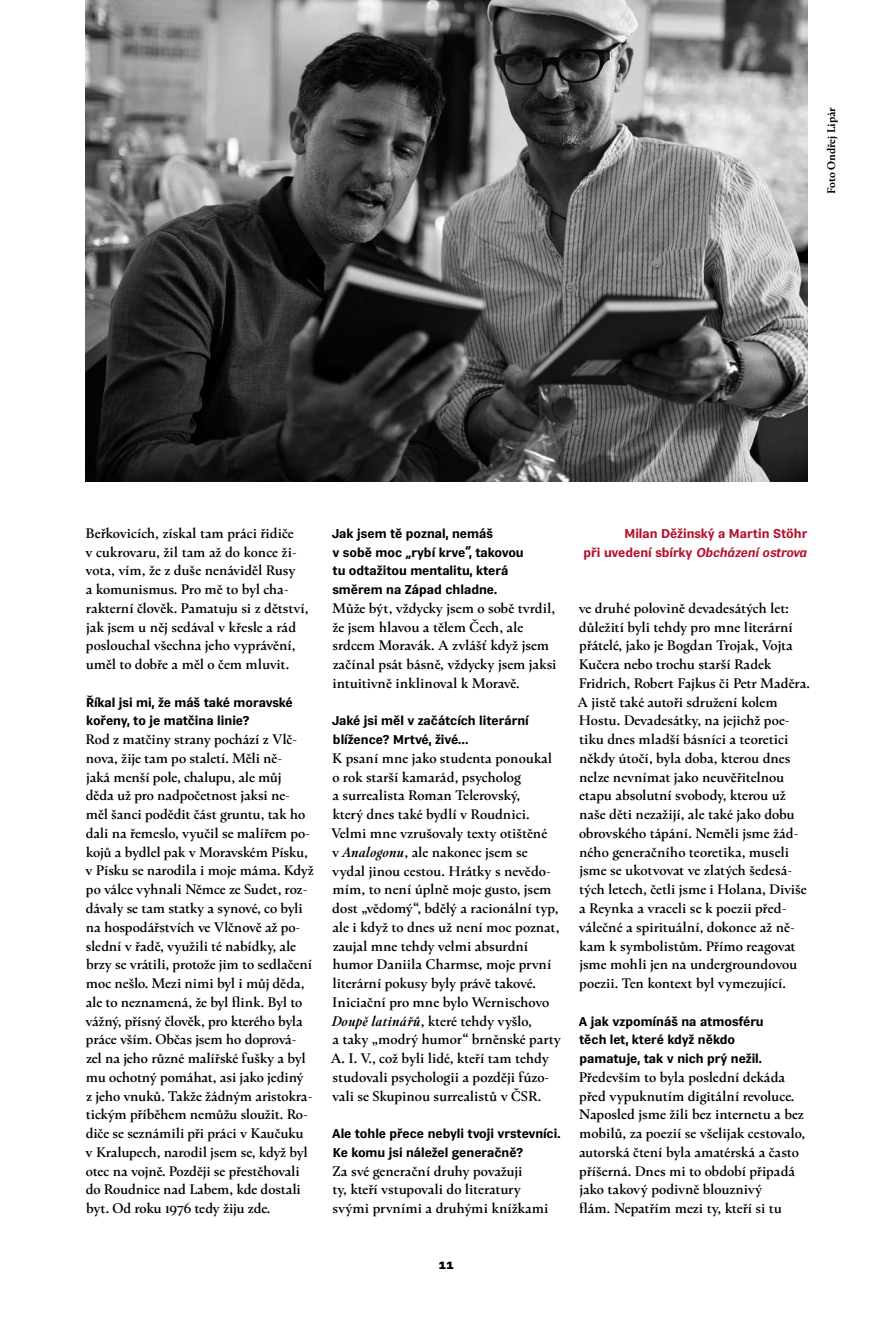
<style>
.page{position:relative;width:893px;height:1340px;background:#fff}
.page>*{position:absolute;margin:0;border:0;box-sizing:border-box;transform-origin:0 0}
.t1{font:500 15px/18.8px "Kunda Book Premium";letter-spacing:-.01em;color:#000}
.t2{font:700 12.75px/18.8px "Vegan Sans Premium";color:#000}
.t3{font:700 12.75px/18.8px "Vegan Sans Premium";color:#b1132f;text-align:right}
.t4{font:700 12.75px "Vegan MBL";color:#000}
.t5{font:600 12px "Kunda Book Premium";letter-spacing:-.01em;color:#000}
.s1{font-weight:600;font-style:italic}
.s2{font-style:italic}
</style>
<div class="page">
<img style="left:85px;top:0;width:723px;height:481px">
<p class="t5" style="left:824px;top:194px;width:89px;rotate:-90deg">Foto Ondřej Lipár</p>
<p class="t1" style="left:86px;top:523px;width:224px">Beřkovicích, získal tam práci řidiče<br>v cukrovaru, žil tam až do konce ži‑ vota, vím, že z duše nenáviděl Rusy<br>a komunismus. Pro mě to byl cha‑ rakterní člověk. Pamatuju si z dětství, jak jsem u něj sedával v křesle a rád poslouchal všechna jeho vyprávění, uměl to dobře a měl o čem mluvit.</p>
<p class="t2" style="left:86px;top:693px;width:208px">Říkal jsi mi, že máš také moravské kořeny, to je matčina linie?</p>
<p class="t1" style="left:86px;top:730px;width:230px">Rod z matčiny strany pochází z Vlč‑ nova, žije tam po staletí. Měli ně‑<br>jaká menší pole, chalupu, ale můj<br>děda už pro nadpočetnost jaksi ne‑ měl šanci podědit část gruntu, tak ho dali na řemeslo, vyučil se malířem po‑ kojů a bydlel pak v Moravském Písku, v Písku se narodila i moje máma. Když po válce vyhnali Němce ze Sudet, roz‑ dávaly se tam statky a synové, co byli na hospodářstvích ve Vlčnově až po‑ slední v řadě, využili té nabídky, ale brzy se vrátili, protože jim to sedlačení moc nešlo. Mezi nimi byl i můj děda, ale to neznamená, že byl flink. Byl to vážný, přísný člověk, pro kterého byla práce vším. Občas jsem ho doprová‑ zel na jeho různé malířské fušky a byl mu ochotný pomáhat, asi jako jediný<br>z jeho vnuků. Takže žádným aristokra‑ tickým příběhem nemůžu sloužit. Ro‑ diče se seznámili při práci v Kaučuku v Kralupech, narodil jsem se, když byl otec na vojně. Později se přestěhovali do Roudnice nad Labem, kde dostali byt. Od roku 1976 tedy žiju zde.</p>
<p class="t2" style="left:332px;top:524px;width:194px">Jak jsem tě poznal, nemáš<br>v sobě moc „rybí krve“, takovou tu odtažitou mentalitu, která směrem na Západ chladne.</p>
<p class="t1" style="left:332px;top:598px;width:226px">Může být, vždycky jsem o sobě tvrdil, že jsem hlavou a tělem Čech, ale srdcem Moravák. A zvlášť když jsem začínal psát básně, vždycky jsem jaksi intuitivně inklinoval k Moravě.</p>
<p class="t2" style="left:332px;top:711px;width:199px">Jaké jsi měl v začátcích literární blížence? Mrtvé, živé…</p>
<p class="t1" style="left:331px;top:748px;width:232px">K psaní mne jako studenta ponoukal o rok starší kamarád, psycholog<br>a surrealista Roman Telerovský,<br>který dnes také bydlí v Roudnici.<br>Velmi mne vzrušovaly texty otištěné<br>v <span class="s1">Analogonu</span>, ale nakonec jsem se vydal jinou cestou. Hrátky s nevědo‑ mím, to není úplně moje gusto, jsem dost „vědomý“, bdělý a racionální typ, ale i když to dnes už není moc poznat, zaujal mne tehdy velmi absurdní humor Daniila Charmse, moje první literární pokusy byly právě takové.<br>Iniciační pro mne bylo Wernischovo <span class="s1">Doupě latinářů</span>, které tehdy vyšlo,<br>a taky „modrý humor“ brněnské party A. I. V., což byli lidé, kteří tam tehdy studovali psychologii a později fúzo‑ vali se Skupinou surrealistů v ČSR.</p>
<p class="t2" style="left:332px;top:1124px;width:230px">Ale tohle přece nebyli tvoji vrstevníci.<br>Ke komu jsi náležel generačně?</p>
<p class="t1" style="left:332px;top:1161px;width:218px">Za své generační druhy považuji<br>ty, kteří vstupovali do literatury svými prvními a druhými knížkami</p>
<p class="t3" style="left:584px;top:524px;width:225px">Milan Děžinský a Martin Stöhr<br>při uvedení sbírky <span class="s2">Obcházení ostrova</span></p>
<p class="t1" style="left:577px;top:598px;width:234px">ve druhé polovině devadesátých let: důležití byli tehdy pro mne literární přátelé, jako je Bogdan Trojak, Vojta Kučera nebo trochu starší Radek Fridrich, Robert Fajkus či Petr Maděra.<br>A jistě také autoři sdružení kolem Hostu. Devadesátky, na jejichž poe‑ tiku dnes mladší básníci a teoretici někdy útočí, byla doba, kterou dnes nelze nevnímat jako neuvěřitelnou etapu absolutní svobody, kterou už naše děti nezažijí, ale také jako dobu obrovského tápání. Neměli jsme žád‑ ného generačního teoretika, museli jsme se ukotvovat ve zlatých šedesá‑ tých letech, četli jsme i Holana, Diviše a Reynka a vraceli se k poezii před&shy;válečné a spirituální, dokonce až ně‑ kam k symbolistům. Přímo reagovat jsme mohli jen na undergroundovou poezii. Ten kontext byl vymezující.</p>
<p class="t2" style="left:579px;top:1011px;width:186px">A jak vzpomínáš na atmosféru těch let, které když někdo pamatuje, tak v nich prý nežil.</p>
<p class="t1" style="left:579px;top:1067px;width:228px">Především to byla poslední dekáda před vypuknutím digitální revoluce.<br>Naposled jsme žili bez internetu a bez mobilů, za poezií se všelijak cestovalo, autorská čtení byla amatérská a často příšerná. Dnes mi to období připadá jako takový podivně blouznivý<br>flám. Nepatřím mezi ty, kteří si tu</p>
<p class="t4" style="left:439px;top:1256px;width:17px">11</p>
</div>
